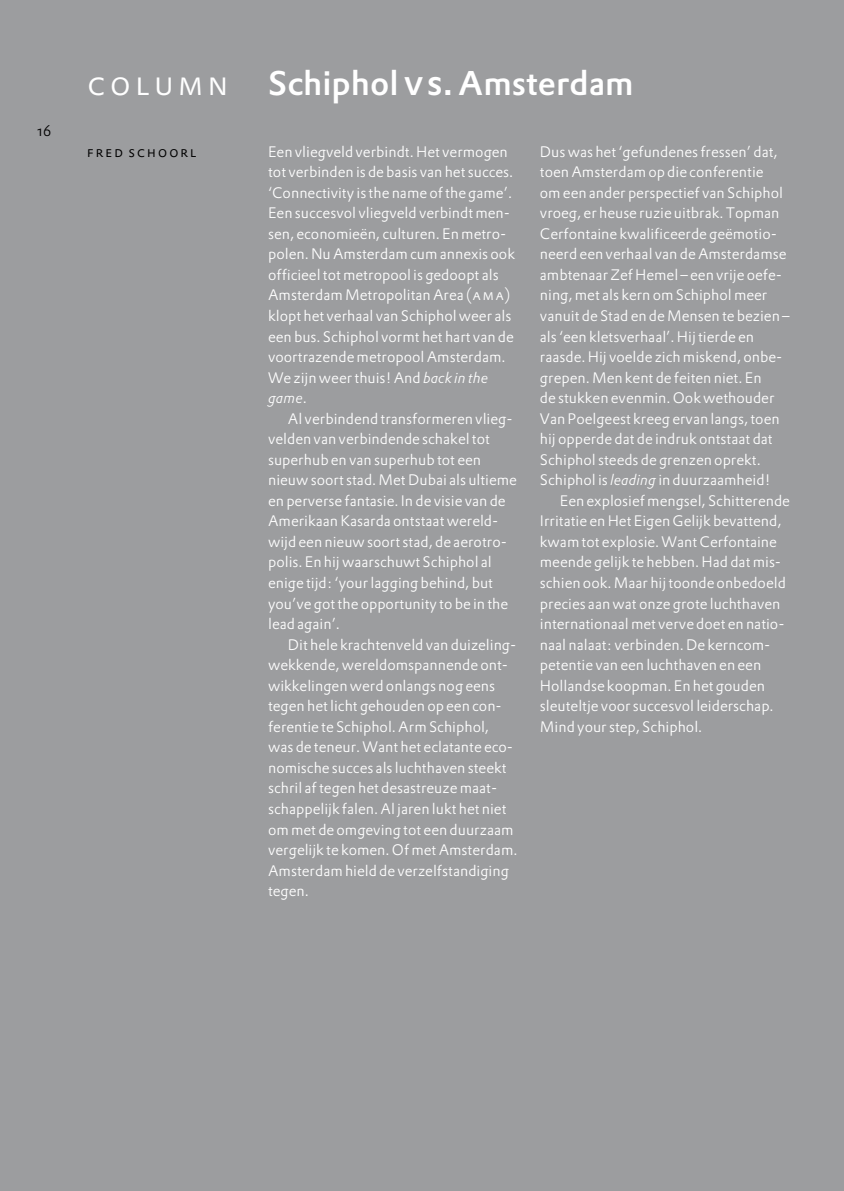
<style>
.page{position:relative;width:844px;height:1191px;background:#fff}
.page>*{position:absolute;margin:0;border:0;box-sizing:border-box;transform-origin:0 0}
.t1{font:33.6px "DTL Prokyon ST Medium";color:#fff}
.t2{font:300 33.6px "DTL Prokyon T Caps";letter-spacing:.1em;color:#fff}
.t3{font:14.88px/20.5px "DTL Prokyon ST Light";color:#fff}
.t4{font:300 14.88px "DTL Prokyon T Caps";letter-spacing:.1em;color:#000}
.t5{font:14.88px "DTL Prokyon ST Light";color:#000}
.s1{font-family:"DTL Prokyon TPRO Medium Regula"}
.s2{font-family:"DTL Prokyon TPRO Light"}
.s3{font-style:italic}
</style>
<div class="page">
<div style="left:0;top:0;width:843px;height:1191px;background:#9c9d9f"></div>
<p class="t5" style="left:37px;top:121px;width:16px">16</p>
<h1 class="t2" style="left:87px;top:62px;width:143px">column</h1>
<p class="t4" style="left:87px;top:142px;width:112px">fred schoorl</p>
<h1 class="t1" style="left:268px;top:61px;width:367px">Schiphol <span class="s1">vs</span>. Amsterdam</h1>
<p class="t3" style="left:268px;top:141px;width:248px">Een vliegveld verbindt. Het vermogen tot verbinden is de basis van het succes. ‘Connectivity is the name of the game’.<br>Een succesvol vliegveld verbindt men&shy;sen, economieën, culturen. En metro&shy;polen. Nu Amsterdam cum annexis ook officieel tot metropool is gedoopt als Amsterdam Metropolitan Area (<span class="s2">AMA</span>) klopt het verhaal van Schiphol weer als een bus. Schiphol vormt het hart van de voortrazende metropool Amsterdam.<br>We zijn weer thuis! And <span class="s3">back in the game</span>.</p>
<p class="t3" style="left:268px;top:408px;width:250px;text-indent:20px">Al verbindend transformeren vlieg&shy;velden van verbindende schakel tot superhub en van superhub tot een nieuw soort stad. Met Dubai als ultieme en perverse fantasie. In de visie van de Amerikaan Kasarda ontstaat wereld&shy;wijd een nieuw soort stad, de aerotro&shy;polis. En hij waarschuwt Schiphol al enige tijd: ‘your lagging behind, but you’ve got the opportunity to be in the lead again’.</p>
<p class="t3" style="left:268px;top:634px;width:251px;text-indent:20px">Dit hele krachtenveld van duizeling&shy;wekkende, wereldomspannende ont&shy;wikkelingen werd onlangs nog eens tegen het licht gehouden op een con&shy;ferentie te Schiphol. Arm Schiphol, was de teneur. Want het eclatante eco&shy;nomische succes als luchthaven steekt schril af tegen het desastreuze maat&shy;schappelijk falen. Al jaren lukt het niet om met de omgeving tot een duurzaam vergelijk te komen. Of met Amsterdam.<br>Amsterdam hield de verzelfstandiging tegen.</p>
<p class="t3" style="left:539px;top:141px;width:251px">Dus was het ‘gefundenes fressen’ dat, toen Amsterdam op die conferentie<br>om een ander perspectief van Schiphol vroeg, er heuse ruzie uitbrak. Topman Cerfontaine kwalificeerde geëmotio&shy;neerd een verhaal van de Amsterdamse ambtenaar Zef Hemel – een vrije oefe&shy;ning, met als kern om Schiphol meer vanuit de Stad en de Mensen te bezien – als ‘een kletsverhaal’. Hij tierde en raasde. Hij voelde zich miskend, onbe&shy;grepen. Men kent de feiten niet. En<br>de stukken evenmin. Ook wethouder Van Poelgeest kreeg ervan langs, toen hij opperde dat de indruk ontstaat dat Schiphol steeds de grenzen oprekt.<br>Schiphol is <span class="s3">leading</span> in duurzaamheid!</p>
<p class="t3" style="left:539px;top:490px;width:251px;text-indent:20px">Een explosief mengsel, Schitterende Irritatie en Het Eigen Gelijk bevattend, kwam tot explosie. Want Cerfontaine meende gelijk te hebben. Had dat mis&shy;schien ook. Maar hij toonde onbedoeld precies aan wat onze grote luchthaven internationaal met verve doet en natio&shy;naal nalaat: verbinden. De kerncom&shy;petentie van een luchthaven en een Hollandse koopman. En het gouden sleuteltje voor succesvol leiderschap.<br>Mind your step, Schiphol.</p>
</div>
